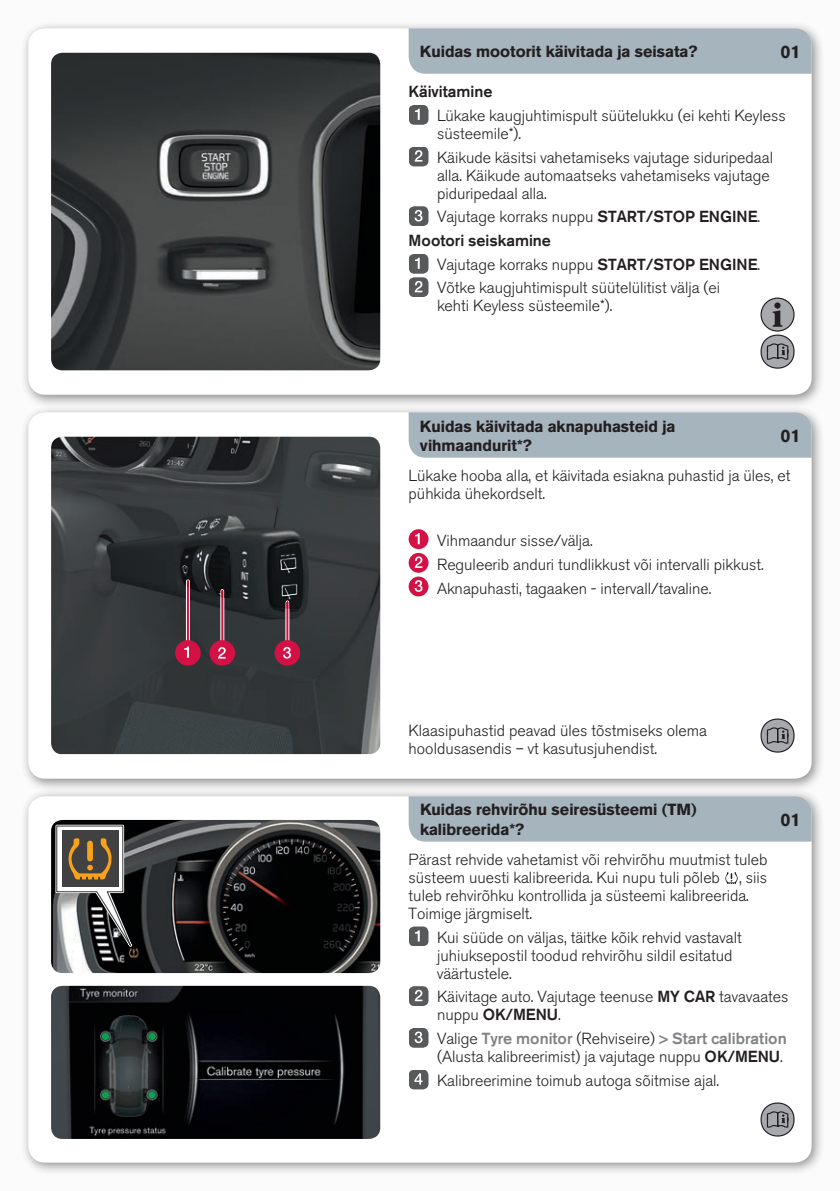
<style>
.page{position:relative;width:840px;height:1191px;background:#fff}
.page>*{position:absolute;margin:0;border:0;box-sizing:border-box;transform-origin:0 0}
.t1{font:700 18px "Volvo Sans";color:#231f20}
.t2{font:300 16px/18px "Volvo Sans";color:#231f20}
.t3{font:700 16px/19.2px "Volvo Sans";color:#231f20}
.t4{font:300 16px/23.6px "Volvo Sans";color:#231f20}
.s1{font-style:inherit}
.s2{color:#808285}
</style>
<div class="page">
<div style="left:0;top:0;width:839px;height:1191px;background:#fbfbfc"></div>
<div style="left:20px;top:21px;width:804px;height:388px;background:#231f20;opacity:.5"></div>
<div style="left:28px;top:28px;width:783px;height:367px;background:#fff;border-radius:17px"></div>
<div style="left:20px;top:404px;width:804px;height:388px;background:#231f20;opacity:.5"></div>
<div style="left:28px;top:412px;width:783px;height:366px;background:#fff;border-radius:17px"></div>
<div style="left:20px;top:788px;width:804px;height:388px;background:#231f20;opacity:.5"></div>
<div style="left:28px;top:796px;width:783px;height:366px;background:#fff;border-radius:17px"></div>
<img style="left:51px;top:53px;width:329px;height:317px">
<div style="left:408px;top:28px;width:403px;height:46px;background:#a6b4bd"></div>
<div style="left:408px;top:412px;width:403px;height:46px;background:#a6b4bd"></div>
<img style="left:51px;top:437px;width:329px;height:317px">
<hr style="left:186px;top:581px;width:4px;height:72px;background:#f8f2f4">
<div style="left:175px;top:640px;width:25px;height:25px;background:#d41145;border-radius:50%"></div>
<hr style="left:187px;top:581px;width:2px;height:72px;background:#d41145">
<svg style="left:184px;top:646px;width:5px;height:11px"></svg>
<svg style="left:220px;top:598px;width:4px;height:42px"></svg>
<div style="left:209px;top:640px;width:26px;height:25px;background:#d41145;border-radius:50%"></div>
<hr style="left:221px;top:591px;width:2px;height:62px;background:#d41145">
<svg style="left:285px;top:609px;width:4px;height:31px"></svg>
<div style="left:274px;top:640px;width:26px;height:25px;background:#d41145;border-radius:50%"></div>
<hr style="left:286px;top:602px;width:2px;height:51px;background:#d41145">
<svg style="left:218px;top:647px;width:7px;height:11px"></svg>
<svg style="left:283px;top:647px;width:8px;height:11px"></svg>
<svg style="left:180px;top:547px;width:22px;height:45px"></svg>
<svg style="left:208px;top:546px;width:23px;height:52px"></svg>
<svg style="left:267px;top:541px;width:36px;height:68px;background:#1f2123"></svg>
<div style="left:408px;top:796px;width:403px;height:45px;background:#a6b4bd"></div>
<img style="left:51px;top:985px;width:329px;height:154px">
<img style="left:51px;top:820px;width:329px;height:153px">
<svg style="left:54px;top:823px;width:91px;height:150px"></svg>
<svg style="left:409px;top:105px;width:19px;height:20px"></svg>
<svg style="left:409px;top:147px;width:19px;height:19px"></svg>
<svg style="left:409px;top:206px;width:19px;height:20px"></svg>
<svg style="left:409px;top:254px;width:19px;height:43px"></svg>
<svg style="left:760px;top:334px;width:34px;height:35px"></svg>
<div style="left:760px;top:298px;width:33px;height:33px;background:#a7a9ac;border-radius:50%"></div>
<div style="left:760px;top:297px;width:34px;height:34px;border:1px solid #231f20;border-radius:50%"></div>
<svg style="left:772px;top:302px;width:10px;height:25px"></svg>
<div style="left:408px;top:529px;width:20px;height:20px;background:#d41145;border-radius:50%"></div>
<svg style="left:415px;top:533px;width:4px;height:11px"></svg>
<div style="left:408px;top:553px;width:20px;height:20px;background:#d41145;border-radius:50%"></div>
<svg style="left:414px;top:556px;width:8px;height:12px"></svg>
<div style="left:408px;top:576px;width:20px;height:20px;background:#d41145;border-radius:50%"></div>
<svg style="left:414px;top:580px;width:8px;height:12px"></svg>
<svg style="left:760px;top:718px;width:34px;height:34px"></svg>
<svg style="left:725px;top:872px;width:12px;height:12px"></svg>
<svg style="left:409px;top:926px;width:19px;height:20px"></svg>
<svg style="left:409px;top:986px;width:19px;height:20px"></svg>
<svg style="left:409px;top:1028px;width:19px;height:19px"></svg>
<svg style="left:409px;top:1070px;width:19px;height:19px"></svg>
<svg style="left:760px;top:1102px;width:34px;height:34px"></svg>
<p class="t1" style="left:780px;top:39px;width:22px">01</p>
<p class="t3" style="left:420px;top:41px;width:279px">Kuidas mootorit käivitada ja seisata?</p>
<p class="t4" style="left:408px;top:80px;width:85px">Käivitamine</p>
<p class="t2" style="left:437px;top:107px;width:350px">Lükake kaugjuhtimispult süütelukku (ei kehti Keyless süsteemile*).</p>
<p class="t2" style="left:437px;top:148px;width:337px">Käikude käsitsi vahetamiseks vajutage siduripedaal alla. Käikude automaatseks vahetamiseks vajutage piduripedaal alla.</p>
<p class="t4" style="left:408px;top:205px;width:353px;text-indent:28px"><span class="s1">Vajutage korraks nuppu</span> START/STOP ENGINE<span class="s1">.<br></span>Mootori seiskamine</p>
<p class="t2" style="left:437px;top:252px;width:324px;line-height:23.6px">Vajutage korraks nuppu <span class="s1">START/STOP ENGINE</span>.<br>Võtke kaugjuhtimispult süütelülitist välja (ei</p>
<p class="t2" style="left:437px;top:297px;width:177px">kehti Keyless süsteemile*).</p>
<p class="t3" style="left:420px;top:415px;width:257px">Kuidas käivitada aknapuhasteid ja vihmaandurit*?</p>
<p class="t2" style="left:408px;top:466px;width:383px">Lükake hooba alla, et käivitada esiakna puhastid ja üles, et pühkida ühekordselt.</p>
<p class="t2" style="left:437px;top:529px;width:328px;line-height:23.6px">Vihmaandur sisse/välja.<br>Reguleerib anduri tundlikkust või intervalli pikkust.<br>Aknapuhasti, tagaaken - intervall/tavaline.</p>
<p class="t1" style="left:780px;top:423px;width:22px">01</p>
<p class="t2" style="left:408px;top:722px;width:299px">Klaasipuhastid peavad üles tõstmiseks olema hooldusasendis – vt kasutusjuhendist.</p>
<p class="t3" style="left:420px;top:799px;width:278px">Kuidas rehvirõhu seiresüsteemi (TM) kalibreerida*?</p>
<p class="t1" style="left:780px;top:806px;width:22px">01</p>
<p class="t2" style="left:408px;top:850px;width:360px">Pärast rehvide vahetamist või rehvirõhu muutmist tuleb süsteem uuesti kalibreerida. Kui nupu tuli põleb , siis tuleb rehvirõhku kontrollida ja süsteemi kalibreerida.<br>Toimige järgmiselt.</p>
<p class="t2" style="left:437px;top:928px;width:306px">Kui süüde on väljas, täitke kõik rehvid vastavalt juhiuksepostil toodud rehvirõhu sildil esitatud väärtustele.</p>
<p class="t2" style="left:437px;top:988px;width:353px">Käivitage auto. Vajutage teenuse <span class="s1">MY CAR</span> tavavaates nuppu <span class="s1">OK/MENU</span>.</p>
<p class="t2" style="left:437px;top:1029px;width:351px">Valige <span class="s2">Tyre monitor</span> (Rehviseire) <span class="s2">&gt; Start calibration </span>(Alusta kalibreerimist) ja vajutage nuppu <span class="s1">OK/MENU</span>.</p>
<p class="t2" style="left:437px;top:1071px;width:283px">Kalibreerimine toimub autoga sõitmise ajal.</p>
</div>
